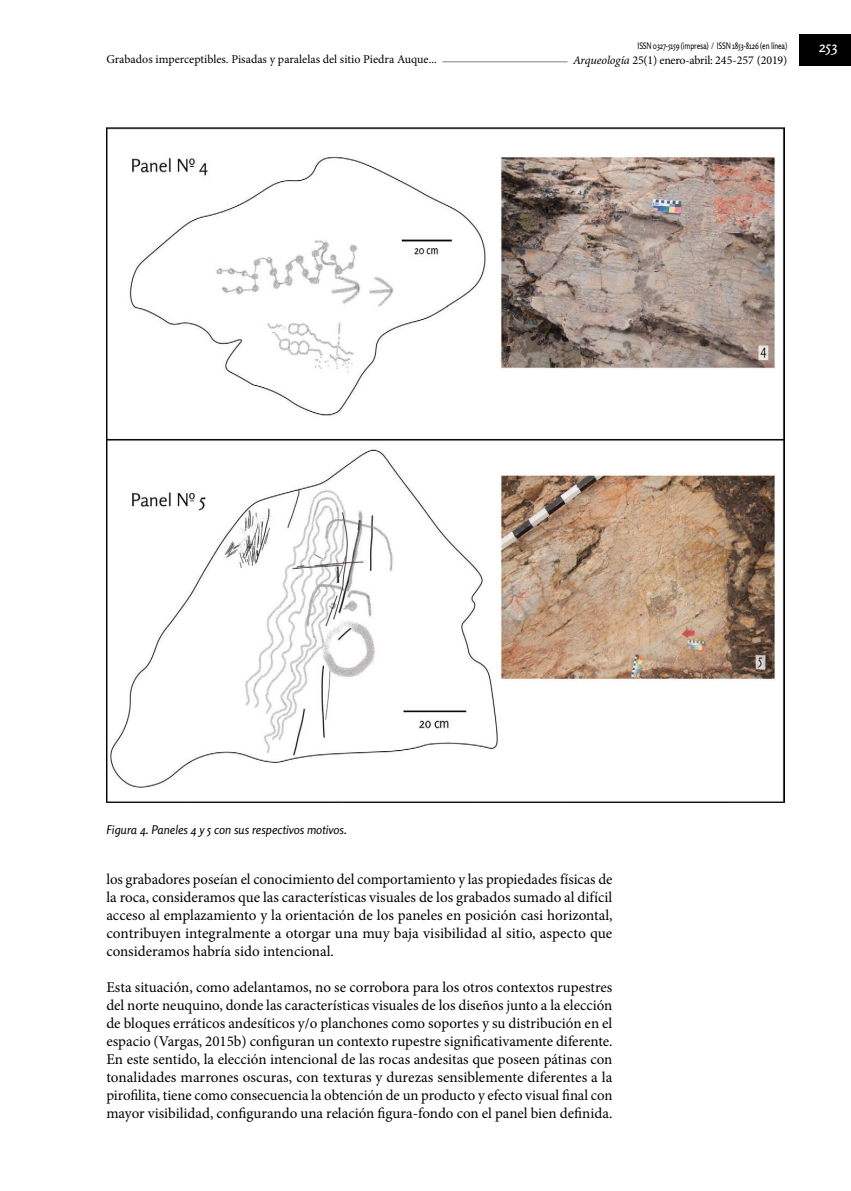
<style>
.page{position:relative;width:851px;height:1191px;background:#fff}
.page>*{position:absolute;margin:0;border:0;box-sizing:border-box;transform-origin:0 0}
.t1{font:15px/18px "Minion Pro";color:#000;text-align:justify}
.t2{font:15px "Rosario";color:#fff}
.t3{font:12px "Minion Pro";color:#000}
.t4{font:italic 12px "Rosario";color:#000}
.t5{font:12px "Minion Pro";letter-spacing:-.02em;color:#000}
.t6{font:9px "Rosario";letter-spacing:-.02em;color:#000;scale:.8 1}
.s1{font-style:italic}
</style>
<div class="page">
<hr style="left:112px;top:61px;width:616px;height:1px;background:#808285">
<div style="left:567px;top:53px;width:220px;height:15px;background:#fff"></div>
<div style="left:799px;top:35px;width:51px;height:31px;background:#000"></div>
<div style="left:106px;top:52px;width:336px;height:15px;background:#fff"></div>
<img style="left:106px;top:128px;width:678px;height:674px">
<p class="t3" style="left:106px;top:51px;width:332px">Grabados imperceptibles. Pisadas y paralelas del sitio Piedra Auque...</p>
<p class="t6" style="left:637px;top:41px;width:188px">ISSN 0327-5159 (impresa) / ISSN 1853-8126 (en línea)</p>
<p class="t5" style="left:573px;top:52px;width:216px"><span class="s1">Arqueología</span> 25(1) enero-abril: 245-257 (2019)</p>
<p class="t2" style="left:818px;top:38px;width:21px">253</p>
<p class="t4" style="left:106px;top:822px;width:242px">Figura 4. Paneles 4 y 5 con sus respectivos motivos.</p>
<p class="t1" style="left:106px;top:870px;width:508px">los grabadores poseían el conocimiento del comportamiento y las propiedades físicas de la roca, consideramos que las características visuales de los grabados sumado al difícil acceso al emplazamiento y la orientación de los paneles en posición casi horizontal, contribuyen integralmente a otorgar una muy baja visibilidad al sitio, aspecto que consideramos habría sido intencional.</p>
<p class="t1" style="left:106px;top:978px;width:507px">Esta situación, como adelantamos, no se corrobora para los otros contextos rupestres del norte neuquino, donde las características visuales de los diseños junto a la elección de bloques erráticos andesíticos y/o planchones como soportes y su distribución en el espacio (Vargas, 2015b) configuran un contexto rupestre significativamente diferente.<br>En este sentido, la elección intencional de las rocas andesitas que poseen pátinas con tonalidades marrones oscuras, con texturas y durezas sensiblemente diferentes a la pirofilita, tiene como consecuencia la obtención de un producto y efecto visual final con mayor visibilidad, configurando una relación figura-fondo con el panel bien definida.</p>
</div>
